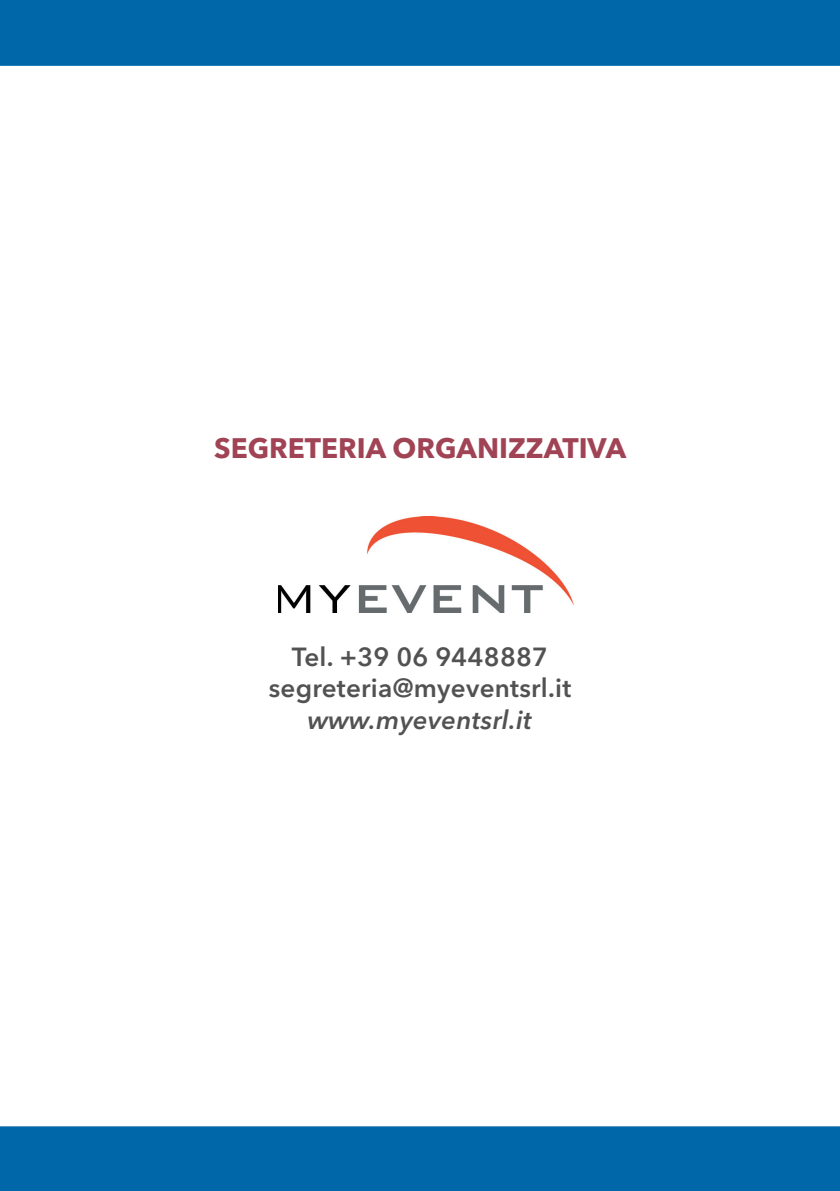
<style>
.page{position:relative;width:840px;height:1191px;background:#fff}
.page>*{position:absolute;margin:0;border:0;box-sizing:border-box;transform-origin:0 0}
.t1{font:700 28px "Avenir Next LT Pro";color:#a04355}
.t2{font:600 26px/31.2px "Avenir Next LT Pro";letter-spacing:.01em;color:#515251;text-align:center}
.t3{font:italic 600 26px "Avenir Next LT Pro";letter-spacing:.01em;color:#515251}
</style>
<div class="page">
<div style="left:0;top:1126px;width:839px;height:65px;background:#0068a8"></div>
<div style="left:0;top:0;width:839px;height:66px;background:#0068a8"></div>
<img style="left:278px;top:516px;width:295px;height:96px">
<p class="t1" style="left:214px;top:431px;width:413px">SEGRETERIA ORGANIZZATIVA</p>
<p class="t2" style="left:268px;top:641px;width:304px">Tel. +39 06 9448887 segreteria@myeventsrl.it</p>
<p class="t3" style="left:308px;top:703px;width:226px">www.myeventsrl.it</p>
</div>
